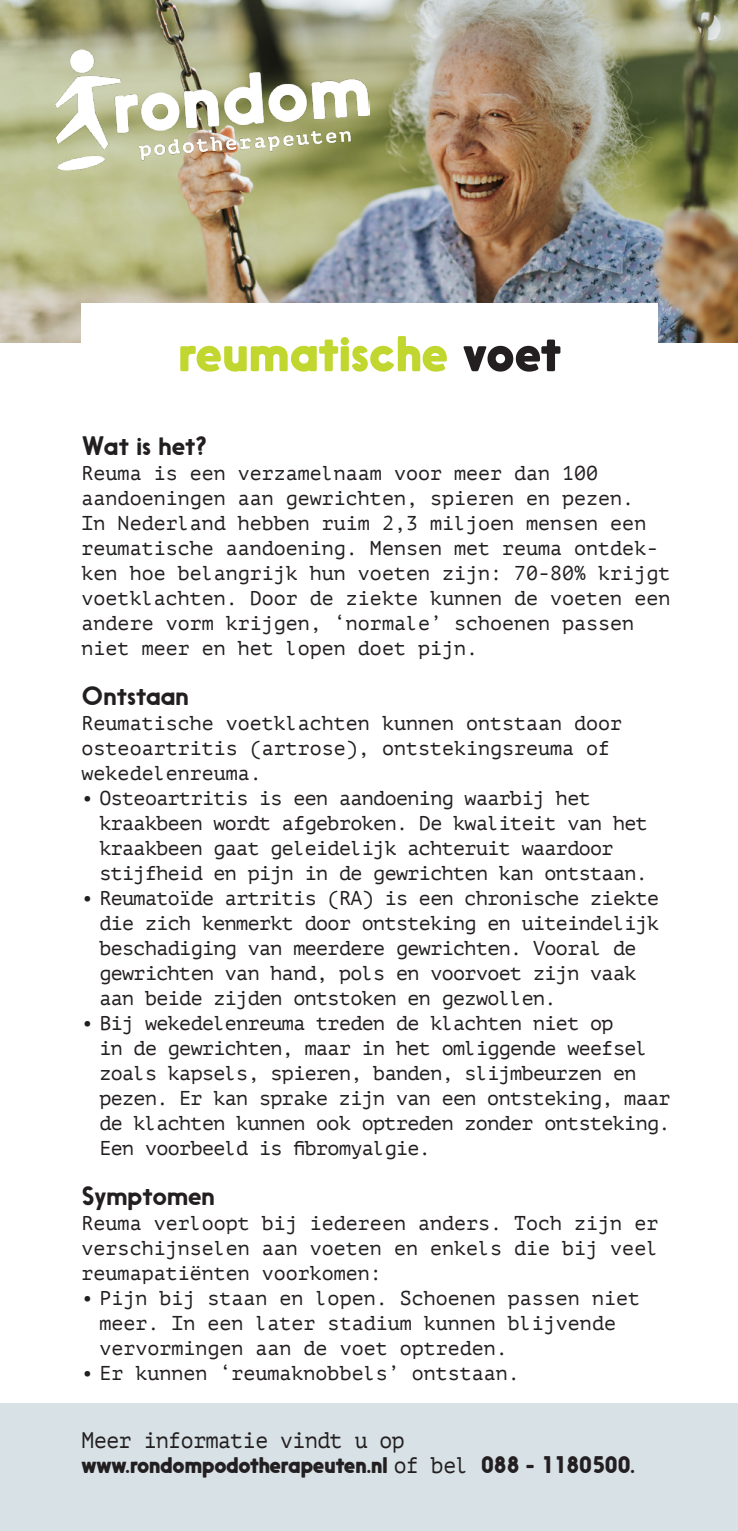
<style>
.page{position:relative;width:738px;height:1531px;background:#fff}
.page>*{position:absolute;margin:0;border:0;box-sizing:border-box;transform-origin:0 0}
.t1{font:50px "Nanami Rounded Blk";color:#c1d72f}
.t2{font:25px "Nanami Rounded Med";letter-spacing:-.005em;color:#231f20}
.t3{font:22.5px "Nanami Rounded Blk";color:#231f20;scale:.95 1}
.t4{font:22.5px "PT Mono";letter-spacing:-.02em;color:#231f20;scale:.95 1}
.t5{font:20px/25px "PT Mono";letter-spacing:-.03em;color:#231f20}
.t6{font:20px/25px "PT Mono";color:#231f20}
.s1{color:#231f20}
.s2{font-family:"PT Mono"}
</style>
<div class="page">
<img style="left:0;top:0;width:737px;height:343px">
<div style="left:81px;top:304px;width:576px;height:121px;background:#fff"></div>
<div style="left:0;top:1403px;width:737px;height:128px;background:#d8e1e6"></div>
<img style="left:56px;top:49px;width:313px;height:121px">
<p class="t1" style="left:178px;top:323px;width:384px">reumatische <span class="s1">voet</span></p>
<p class="t2" style="left:81px;top:430px;width:127px">Wat is het?</p>
<p class="t6" style="left:81px;top:460px;width:554px">Reuma is een verzamelnaam voor meer dan 100 aandoeningen aan gewrichten, spieren en pezen.</p>
<p class="t6" style="left:81px;top:510px;width:566px">In Nederland hebben ruim 2,3 miljoen mensen een</p>
<p class="t6" style="left:81px;top:535px;width:578px">reumatische aandoening. Mensen met reuma ontdek-</p>
<p class="t6" style="left:81px;top:560px;width:590px">ken hoe belangrijk hun voeten zijn: 70-80% krijgt voetklachten. Door de ziekte kunnen de voeten een andere vorm krijgen, ‘normale’ schoenen passen niet meer en het lopen doet pijn.</p>
<p class="t2" style="left:81px;top:680px;width:109px">Ontstaan</p>
<p class="t6" style="left:81px;top:710px;width:542px">Reumatische voetklachten kunnen ontstaan door osteoartritis (artrose), ontstekingsreuma of wekedelenreuma.</p>
<p class="t5" style="left:99px;top:785px;width:549px;text-indent:-18px">• Osteoartritis is een aandoening waarbij het kraakbeen wordt afgebroken. De kwaliteit van het kraakbeen gaat geleidelijk achteruit waardoor stijfheid en pijn in de gewrichten kan ontstaan.</p>
<p class="t5" style="left:99px;top:885px;width:561px;text-indent:-18px">• Reumatoïde artritis (RA) is een chronische ziekte die zich kenmerkt door ontsteking en uiteindelijk beschadiging van meerdere gewrichten. Vooral de gewrichten van hand, pols en voorvoet zijn vaak aan beide zijden ontstoken en gezwollen.</p>
<p class="t5" style="left:99px;top:1010px;width:572px;text-indent:-18px">• Bij wekedelenreuma treden de klachten niet op<br>in de gewrichten, maar in het omliggende weefsel zoals kapsels, spieren, banden, slijmbeurzen en pezen. Er kan sprake zijn van een ontsteking, maar de klachten kunnen ook optreden zonder ontsteking.<br>Een voorbeeld is fibromyalgie.</p>
<p class="t2" style="left:81px;top:1180px;width:135px">Symptomen</p>
<p class="t5" style="left:81px;top:1210px;width:578px;text-align:justify">Reuma verloopt bij iedereen anders. Toch zijn er verschijnselen aan voeten en enkels die bij veel reumapatiënten voorkomen:</p>
<p class="t6" style="left:99px;top:1285px;width:542px;text-indent:-18px">• Pijn bij staan en lopen. Schoenen passen niet meer. In een later stadium kunnen blijvende vervormingen aan de voet optreden.</p>
<p class="t6" style="left:81px;top:1360px;width:439px">• Er kunnen ‘reumaknobbels’ ontstaan.</p>
<p class="t4" style="left:81px;top:1427px;width:341px">Meer informatie vindt u op</p>
<p class="t3" style="left:81px;top:1451px;width:583px">www.rondompodotherapeuten.nl <span class="s2">of bel</span> 088 - 1180500.</p>
</div>
